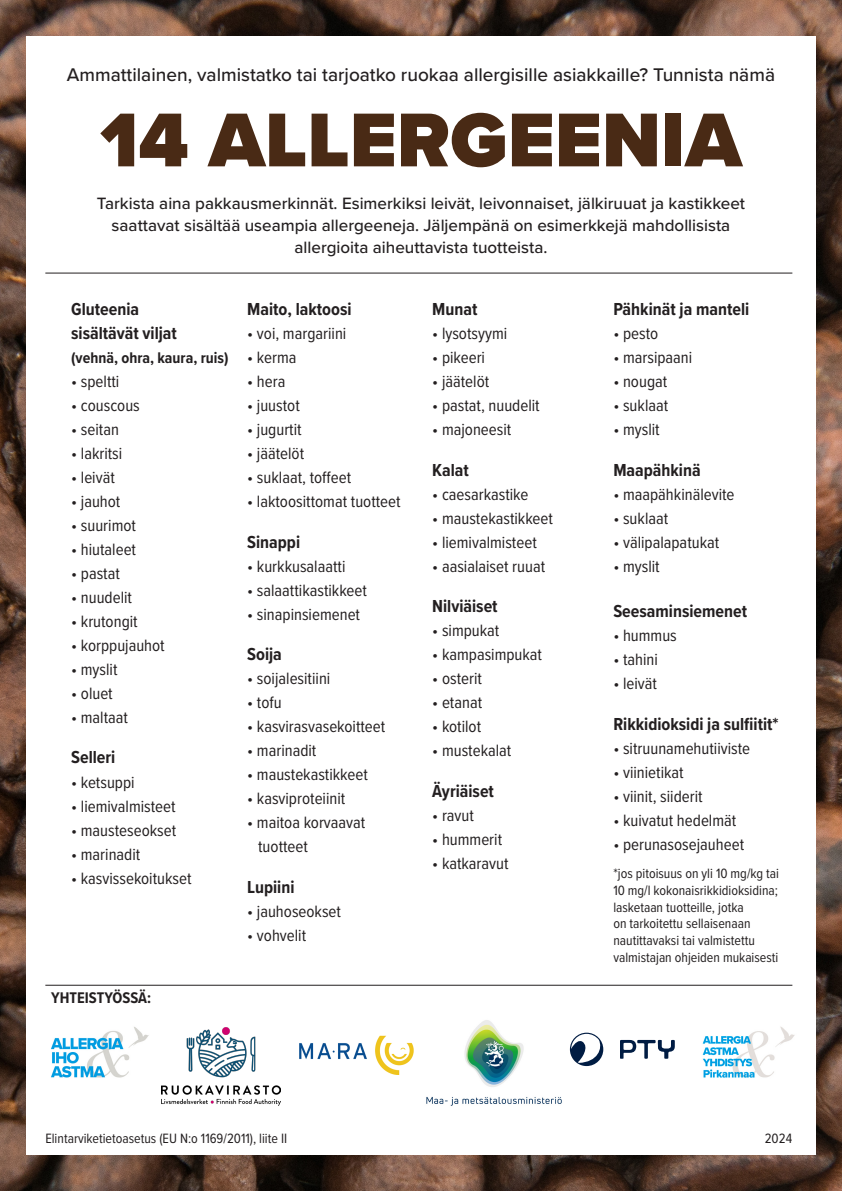
<style>
.page{position:relative;width:842px;height:1191px;background:#fff}
.page>*{position:absolute;margin:0;border:0;box-sizing:border-box;transform-origin:0 0}
.t1{font:900 79px "Proxima Nova";color:#492a15}
.t2{font:500 19px "Proxima Nova";color:#231f20}
.t3{font:700 18px/24px "Proxima Nova Cond";color:#231f20}
.t4{font:17px/24px "Proxima Nova Cond";color:#231f20}
.t5{font:500 17px/22px "Proxima Nova";color:#231f20;text-align:center}
.t6{font:700 16px "Proxima Nova Cond";color:#231f20}
.t7{font:14px/16.8px "Proxima Nova Cond";color:#231f20}
</style>
<div class="page">
<img style="left:0;top:0;width:842px;height:1191px">
<div style="left:26px;top:36px;width:789px;height:1119px;background:#fff"></div>
<hr style="left:45px;top:984px;width:747px;height:1px;background:#231f20">
<hr style="left:45px;top:272px;width:747px;height:1px;background:#231f20">
<img style="left:702px;top:1026px;width:93px;height:52px">
<img style="left:51px;top:1027px;width:98px;height:51px">
<img style="left:426px;top:1020px;width:136px;height:86px">
<img style="left:299px;top:1035px;width:115px;height:39px">
<svg style="left:570px;top:1032px;width:105px;height:34px"></svg>
<img style="left:162px;top:1027px;width:119px;height:78px">
<p class="t2" style="left:67px;top:61px;width:710px">Ammattilainen, valmistatko tai tarjoatko ruokaa allergisille asiakkaille? Tunnista nämä</p>
<p class="t1" style="left:100px;top:81px;width:643px">14 ALLERGEENIA</p>
<p class="t5" style="left:97px;top:191px;width:650px">Tarkista aina pakkausmerkinnät. Esimerkiksi leivät, leivonnaiset, jälkiruuat ja kastikkeet saattavat sisältää useampia allergeeneja. Jäljempänä on esimerkkejä mahdollisista allergioita aiheuttavista tuotteista.</p>
<p class="t3" style="left:71px;top:297px;width:107px">Gluteenia sisältävät viljat</p>
<p class="t6" style="left:71px;top:346px;width:159px">(vehnä, ohra, kaura, ruis)</p>
<p class="t4" style="left:71px;top:369px;width:50px">• speltti</p>
<p class="t4" style="left:71px;top:393px;width:70px">• couscous</p>
<p class="t4" style="left:71px;top:417px;width:49px">• seitan</p>
<p class="t4" style="left:71px;top:441px;width:53px">• lakritsi</p>
<p class="t4" style="left:71px;top:465px;width:45px">• leivät</p>
<p class="t4" style="left:71px;top:489px;width:51px">• jauhot</p>
<p class="t4" style="left:71px;top:513px;width:66px">• suurimot</p>
<p class="t4" style="left:71px;top:537px;width:66px">• hiutaleet</p>
<p class="t4" style="left:71px;top:561px;width:50px">• pastat</p>
<p class="t4" style="left:71px;top:585px;width:62px">• nuudelit</p>
<p class="t4" style="left:71px;top:609px;width:68px">• krutongit</p>
<p class="t4" style="left:71px;top:633px;width:95px">• korppujauhot</p>
<p class="t4" style="left:71px;top:657px;width:48px">• myslit</p>
<p class="t4" style="left:71px;top:681px;width:43px">• oluet</p>
<p class="t4" style="left:71px;top:705px;width:58px">• maltaat</p>
<p class="t3" style="left:71px;top:745px;width:46px">Selleri</p>
<p class="t4" style="left:71px;top:769px;width:65px">• ketsuppi</p>
<p class="t4" style="left:71px;top:793px;width:106px">• liemivalmisteet</p>
<p class="t4" style="left:71px;top:817px;width:107px">• mausteseokset</p>
<p class="t4" style="left:71px;top:841px;width:71px">• marinadit</p>
<p class="t4" style="left:71px;top:865px;width:122px">• kasvissekoitukset</p>
<p class="t6" style="left:51px;top:986px;width:101px">YHTEISTYÖSSÄ:</p>
<p class="t3" style="left:247px;top:297px;width:106px">Maito, laktoosi</p>
<p class="t4" style="left:247px;top:321px;width:101px">• voi, margariini</p>
<p class="t4" style="left:247px;top:345px;width:51px">• kerma</p>
<p class="t4" style="left:247px;top:369px;width:40px">• hera</p>
<p class="t4" style="left:247px;top:393px;width:54px">• juustot</p>
<p class="t4" style="left:247px;top:417px;width:56px">• jugurtit</p>
<p class="t4" style="left:247px;top:441px;width:58px">• jäätelöt</p>
<p class="t4" style="left:247px;top:465px;width:106px">• suklaat, toffeet</p>
<p class="t4" style="left:247px;top:489px;width:155px">• laktoosittomat tuotteet</p>
<p class="t3" style="left:247px;top:529px;width:54px">Sinappi</p>
<p class="t4" style="left:247px;top:553px;width:100px">• kurkkusalaatti</p>
<p class="t4" style="left:247px;top:577px;width:121px">• salaattikastikkeet</p>
<p class="t4" style="left:247px;top:601px;width:114px">• sinapinsiemenet</p>
<p class="t3" style="left:247px;top:642px;width:36px">Soija</p>
<p class="t4" style="left:247px;top:666px;width:85px">• soijalesitiini</p>
<p class="t4" style="left:247px;top:690px;width:36px">• tofu</p>
<p class="t4" style="left:247px;top:714px;width:140px">• kasvirasvasekoitteet</p>
<p class="t4" style="left:247px;top:738px;width:71px">• marinadit</p>
<p class="t4" style="left:247px;top:762px;width:122px">• maustekastikkeet</p>
<p class="t4" style="left:247px;top:786px;width:100px">• kasviproteiinit</p>
<p class="t4" style="left:258px;top:810px;width:109px;text-indent:-11px">• maitoa korvaavat tuotteet</p>
<p class="t3" style="left:247px;top:874px;width:49px">Lupiini</p>
<p class="t4" style="left:247px;top:898px;width:95px">• jauhoseokset</p>
<p class="t4" style="left:247px;top:922px;width:60px">• vohvelit</p>
<p class="t3" style="left:432px;top:297px;width:47px">Munat</p>
<p class="t4" style="left:432px;top:321px;width:76px">• lysotsyymi</p>
<p class="t4" style="left:432px;top:345px;width:54px">• pikeeri</p>
<p class="t4" style="left:432px;top:369px;width:58px">• jäätelöt</p>
<p class="t4" style="left:432px;top:393px;width:109px">• pastat, nuudelit</p>
<p class="t4" style="left:432px;top:417px;width:81px">• majoneesit</p>
<p class="t3" style="left:432px;top:457px;width:38px">Kalat</p>
<p class="t4" style="left:432px;top:481px;width:98px">• caesarkastike</p>
<p class="t4" style="left:432px;top:505px;width:122px">• maustekastikkeet</p>
<p class="t4" style="left:432px;top:529px;width:106px">• liemivalmisteet</p>
<p class="t4" style="left:432px;top:553px;width:114px">• aasialaiset ruuat</p>
<p class="t3" style="left:432px;top:594px;width:67px">Nilviäiset</p>
<p class="t4" style="left:432px;top:618px;width:69px">• simpukat</p>
<p class="t4" style="left:432px;top:642px;width:111px">• kampasimpukat</p>
<p class="t4" style="left:432px;top:666px;width:51px">• osterit</p>
<p class="t4" style="left:432px;top:690px;width:51px">• etanat</p>
<p class="t4" style="left:432px;top:714px;width:50px">• kotilot</p>
<p class="t4" style="left:432px;top:738px;width:81px">• mustekalat</p>
<p class="t3" style="left:432px;top:778px;width:63px">Äyriäiset</p>
<p class="t4" style="left:432px;top:802px;width:43px">• ravut</p>
<p class="t4" style="left:432px;top:826px;width:71px">• hummerit</p>
<p class="t4" style="left:432px;top:850px;width:78px">• katkaravut</p>
<p class="t3" style="left:613px;top:297px;width:137px">Pähkinät ja manteli</p>
<p class="t4" style="left:613px;top:321px;width:46px">• pesto</p>
<p class="t4" style="left:613px;top:345px;width:80px">• marsipaani</p>
<p class="t4" style="left:613px;top:369px;width:55px">• nougat</p>
<p class="t4" style="left:613px;top:393px;width:56px">• suklaat</p>
<p class="t4" style="left:613px;top:417px;width:48px">• myslit</p>
<p class="t3" style="left:613px;top:457px;width:89px">Maapähkinä</p>
<p class="t4" style="left:613px;top:481px;width:123px">• maapähkinälevite</p>
<p class="t4" style="left:613px;top:505px;width:56px">• suklaat</p>
<p class="t4" style="left:613px;top:529px;width:107px">• välipalapatukat</p>
<p class="t4" style="left:613px;top:553px;width:48px">• myslit</p>
<p class="t3" style="left:613px;top:599px;width:135px">Seesaminsiemenet</p>
<p class="t4" style="left:613px;top:623px;width:65px">• hummus</p>
<p class="t4" style="left:613px;top:647px;width:46px">• tahini</p>
<p class="t4" style="left:613px;top:671px;width:45px">• leivät</p>
<p class="t3" style="left:613px;top:711px;width:167px">Rikkidioksidi ja sulfiitit*</p>
<p class="t4" style="left:613px;top:735px;width:138px">• sitruunamehutiiviste</p>
<p class="t4" style="left:613px;top:759px;width:72px">• viinietikat</p>
<p class="t4" style="left:613px;top:783px;width:91px">• viinit, siiderit</p>
<p class="t4" style="left:613px;top:807px;width:124px">• kuivatut hedelmät</p>
<p class="t4" style="left:613px;top:831px;width:132px">• perunasosejauheet</p>
<p class="t7" style="left:613px;top:864px;width:167px">*jos pitoisuus on yli 10 mg/kg tai<br>10 mg/l kokonaisrikkidioksidina; lasketaan tuotteille, jotka<br>on tarkoitettu sellaisenaan nautittavaksi tai valmistettu valmistajan ohjeiden mukaisesti</p>
<p class="t7" style="left:45px;top:1129px;width:243px">Elintarviketietoasetus (EU N:o 1169/2011), liite II</p>
<p class="t7" style="left:765px;top:1129px;width:29px">2024</p>
</div>
